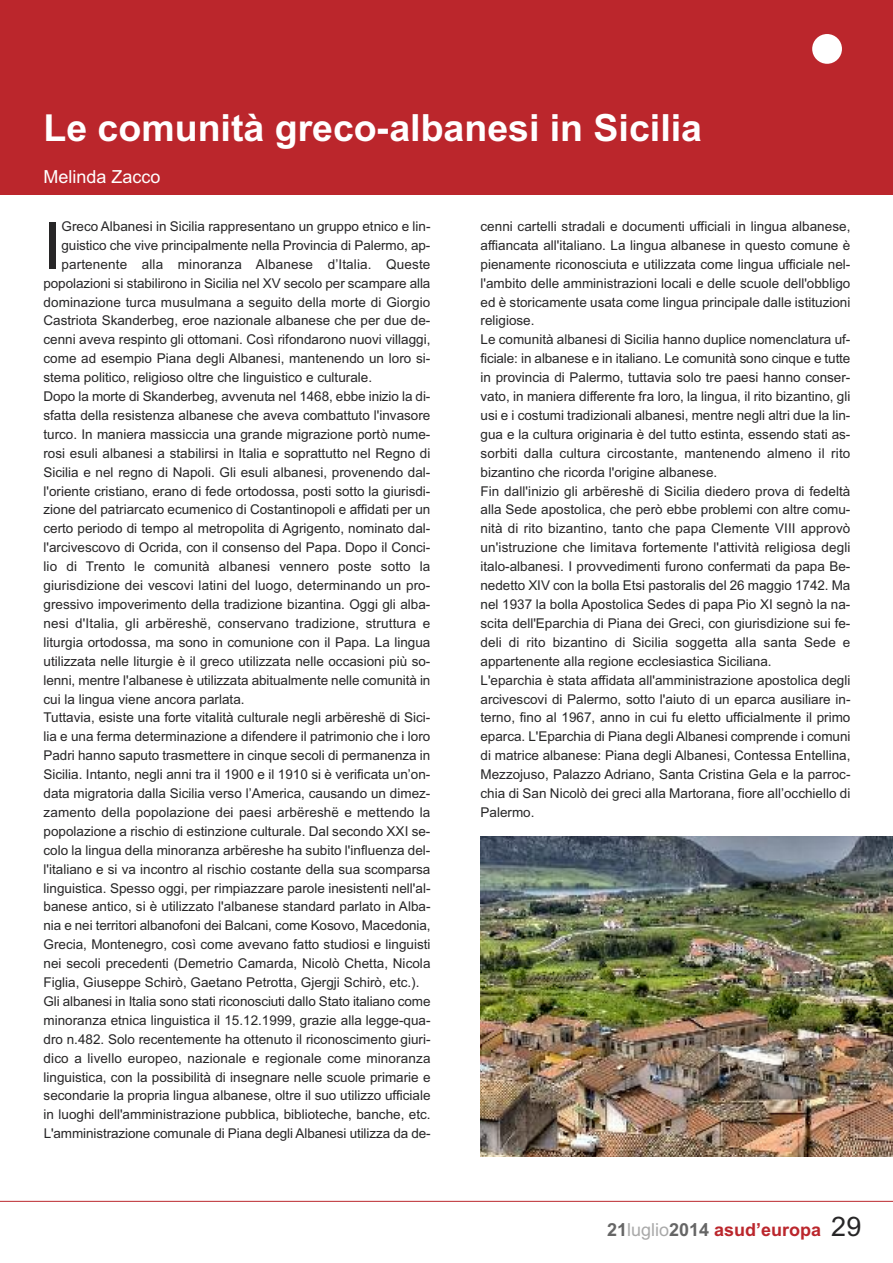
<style>
.page{position:relative;width:893px;height:1263px;background:#fff}
.page>*{position:absolute;margin:0;border:0;box-sizing:border-box;transform-origin:0 0}
.t1{font:65.4px "Arial";color:#272627}
.t2{font:700 37.5px "Arial";color:#fff}
.t3{font:700 18px "Arial";color:#bb262c}
.t4{font:18px "Arial";color:#fff}
.t5{font:13.5px/18.9px "Arial";color:#272627}
.s1{color:#666}
.s2{font-weight:400;color:#a9a9a9}
.s3{font-weight:400;font-size:27px;color:#272627}
</style>
<div class="page">
<div style="left:0;top:0;width:893px;height:194px;background:#bb262c"></div>
<hr style="left:0;top:1201px;width:893px;height:1px;background:#bb262c">
<div style="left:812px;top:34px;width:30px;height:30px;background:#fff;border-radius:50%"></div>
<img style="left:480px;top:837px;width:413px;height:320px">
<p class="t2" style="left:43px;top:106px;width:660px">Le comunità greco-albanesi in Sicilia</p>
<p class="t4" style="left:43px;top:167px;width:119px">Melinda Zacco</p>
<p class="t1" style="left:43px;top:208px;width:20px">I</p>
<p class="t5" style="left:62px;top:217px;width:370px">Greco Albanesi in Sicilia rappresentano un gruppo etnico e lin-</p>
<p class="t5" style="left:61px;top:236px;width:370px">guistico che vive principalmente nella Provincia di Palermo, ap-</p>
<p class="t5" style="left:61px;top:255px;width:370px">partenente alla minoranza Albanese d’Italia. Queste</p>
<p class="t5" style="left:43px;top:274px;width:388px">popolazioni si stabilirono in Sicilia nel XV secolo per scampare alla</p>
<p class="t5" style="left:43px;top:292px;width:388px">dominazione turca musulmana a seguito della morte di Giorgio</p>
<p class="t5" style="left:43px;top:311px;width:388px">Castriota Skanderbeg, eroe nazionale albanese che per due de-</p>
<p class="t5" style="left:43px;top:330px;width:388px">cenni aveva respinto gli ottomani. Così rifondarono nuovi villaggi,</p>
<p class="t5" style="left:43px;top:349px;width:388px">come ad esempio Piana degli Albanesi, mantenendo un loro si-</p>
<p class="t5" style="left:43px;top:368px;width:330px">stema politico, religioso oltre che linguistico e culturale.</p>
<p class="t5" style="left:43px;top:387px;width:388px">Dopo la morte di Skanderbeg, avvenuta nel 1468, ebbe inizio la di-</p>
<p class="t5" style="left:43px;top:406px;width:388px">sfatta della resistenza albanese che aveva combattuto l'invasore</p>
<p class="t5" style="left:43px;top:425px;width:388px">turco. In maniera massiccia una grande migrazione portò nume-</p>
<p class="t5" style="left:43px;top:444px;width:388px">rosi esuli albanesi a stabilirsi in Italia e soprattutto nel Regno di</p>
<p class="t5" style="left:43px;top:463px;width:388px">Sicilia e nel regno di Napoli. Gli esuli albanesi, provenendo dal-</p>
<p class="t5" style="left:43px;top:481px;width:388px">l'oriente cristiano, erano di fede ortodossa, posti sotto la giurisdi-</p>
<p class="t5" style="left:43px;top:500px;width:388px">zione del patriarcato ecumenico di Costantinopoli e affidati per un</p>
<p class="t5" style="left:43px;top:519px;width:388px">certo periodo di tempo al metropolita di Agrigento, nominato dal-</p>
<p class="t5" style="left:43px;top:538px;width:388px">l'arcivescovo di Ocrida, con il consenso del Papa. Dopo il Conci-</p>
<p class="t5" style="left:43px;top:557px;width:388px">lio di Trento le comunità albanesi vennero poste sotto la</p>
<p class="t5" style="left:43px;top:576px;width:388px">giurisdizione dei vescovi latini del luogo, determinando un pro-</p>
<p class="t5" style="left:43px;top:595px;width:388px">gressivo impoverimento della tradizione bizantina. Oggi gli alba-</p>
<p class="t5" style="left:43px;top:614px;width:388px">nesi d'Italia, gli arbëreshë, conservano tradizione, struttura e</p>
<p class="t5" style="left:43px;top:633px;width:388px">liturgia ortodossa, ma sono in comunione con il Papa. La lingua</p>
<p class="t5" style="left:43px;top:652px;width:388px">utilizzata nelle liturgie è il greco utilizzata nelle occasioni più so-</p>
<p class="t5" style="left:43px;top:670px;width:388px">lenni, mentre l'albanese è utilizzata abitualmente nelle comunità in</p>
<p class="t5" style="left:43px;top:689px;width:203px">cui la lingua viene ancora parlata.</p>
<p class="t5" style="left:43px;top:708px;width:388px">Tuttavia, esiste una forte vitalità culturale negli arbëreshë di Sici-</p>
<p class="t5" style="left:43px;top:727px;width:388px">lia e una ferma determinazione a difendere il patrimonio che i loro</p>
<p class="t5" style="left:43px;top:746px;width:388px">Padri hanno saputo trasmettere in cinque secoli di permanenza in</p>
<p class="t5" style="left:43px;top:765px;width:388px">Sicilia. Intanto, negli anni tra il 1900 e il 1910 si è verificata un’on-</p>
<p class="t5" style="left:44px;top:784px;width:388px">data migratoria dalla Sicilia verso l’America, causando un dimez-</p>
<p class="t5" style="left:44px;top:803px;width:388px">zamento della popolazione dei paesi arbëreshë e mettendo la</p>
<p class="t5" style="left:44px;top:822px;width:388px">popolazione a rischio di estinzione culturale. Dal secondo XXI se-</p>
<p class="t5" style="left:44px;top:841px;width:388px">colo la lingua della minoranza arbëreshe ha subito l'influenza del-</p>
<p class="t5" style="left:44px;top:859px;width:388px">l'italiano e si va incontro al rischio costante della sua scomparsa</p>
<p class="t5" style="left:44px;top:878px;width:388px">linguistica. Spesso oggi, per rimpiazzare parole inesistenti nell'al-</p>
<p class="t5" style="left:44px;top:897px;width:388px">banese antico, si è utilizzato l'albanese standard parlato in Alba-</p>
<p class="t5" style="left:44px;top:916px;width:388px">nia e nei territori albanofoni dei Balcani, come Kosovo, Macedonia,</p>
<p class="t5" style="left:44px;top:935px;width:388px">Grecia, Montenegro, così come avevano fatto studiosi e linguisti</p>
<p class="t5" style="left:44px;top:954px;width:388px">nei secoli precedenti (Demetrio Camarda, Nicolò Chetta, Nicola</p>
<p class="t5" style="left:44px;top:973px;width:377px">Figlia, Giuseppe Schirò, Gaetano Petrotta, Gjergji Schirò, etc.).</p>
<p class="t5" style="left:44px;top:992px;width:388px">Gli albanesi in Italia sono stati riconosciuti dallo Stato italiano come</p>
<p class="t5" style="left:44px;top:1011px;width:388px">minoranza etnica linguistica il 15.12.1999, grazie alla legge-qua-</p>
<p class="t5" style="left:44px;top:1030px;width:388px">dro n.482. Solo recentemente ha ottenuto il riconoscimento giuri-</p>
<p class="t5" style="left:44px;top:1048px;width:388px">dico a livello europeo, nazionale e regionale come minoranza</p>
<p class="t5" style="left:44px;top:1067px;width:388px">linguistica, con la possibilità di insegnare nelle scuole primarie e</p>
<p class="t5" style="left:44px;top:1086px;width:388px">secondarie la propria lingua albanese, oltre il suo utilizzo ufficiale</p>
<p class="t5" style="left:44px;top:1105px;width:388px">in luoghi dell'amministrazione pubblica, biblioteche, banche, etc.</p>
<p class="t5" style="left:44px;top:1124px;width:388px">L'amministrazione comunale di Piana degli Albanesi utilizza da de-</p>
<p class="t5" style="left:480px;top:217px;width:371px">cenni cartelli stradali e documenti ufficiali in lingua albanese, affiancata all'italiano. La lingua albanese in questo comune è pienamente riconosciuta e utilizzata come lingua ufficiale nel&shy;l'ambito delle amministrazioni locali e delle scuole dell'obbligo ed è storicamente usata come lingua principale dalle istituzioni religiose.<br>Le comunità albanesi di Sicilia hanno duplice nomenclatura uf&shy;ficiale: in albanese e in italiano. Le comunità sono cinque e tutte in provincia di Palermo, tuttavia solo tre paesi hanno conser&shy;vato, in maniera differente fra loro, la lingua, il rito bizantino, gli usi e i costumi tradizionali albanesi, mentre negli altri due la lin&shy;gua e la cultura originaria è del tutto estinta, essendo stati as&shy;sorbiti dalla cultura circostante, mantenendo almeno il rito bizantino che ricorda l'origine albanese.<br>Fin dall'inizio gli arbëreshë di Sicilia diedero prova di fedeltà alla Sede apostolica, che però ebbe problemi con altre comu&shy;nità di rito bizantino, tanto che papa Clemente VIII approvò un'istruzione che limitava fortemente l'attività religiosa degli italo-albanesi. I provvedimenti furono confermati da papa Be&shy;nedetto XIV con la bolla Etsi pastoralis del 26 maggio 1742. Ma nel 1937 la bolla Apostolica Sedes di papa Pio XI segnò la na&shy;scita dell'Eparchia di Piana dei Greci, con giurisdizione sui fe&shy;deli di rito bizantino di Sicilia soggetta alla santa Sede e appartenente alla regione ecclesiastica Siciliana.<br>L'eparchia è stata affidata all'amministrazione apostolica degli arcivescovi di Palermo, sotto l'aiuto di un eparca ausiliare in&shy;terno, fino al 1967, anno in cui fu eletto ufficialmente il primo eparca. L'Eparchia di Piana degli Albanesi comprende i comuni di matrice albanese: Piana degli Albanesi, Contessa Entellina, Mezzojuso, Palazzo Adriano, Santa Cristina Gela e la parroc&shy;chia di San Nicolò dei greci alla Martorana, fiore all’occhiello di Palermo.</p>
<p class="t3" style="left:607px;top:1219px;width:256px"><span class="s1">21</span><span class="s2">luglio</span><span class="s1">2014</span> asud’europa <span class="s3">29</span></p>
</div>
